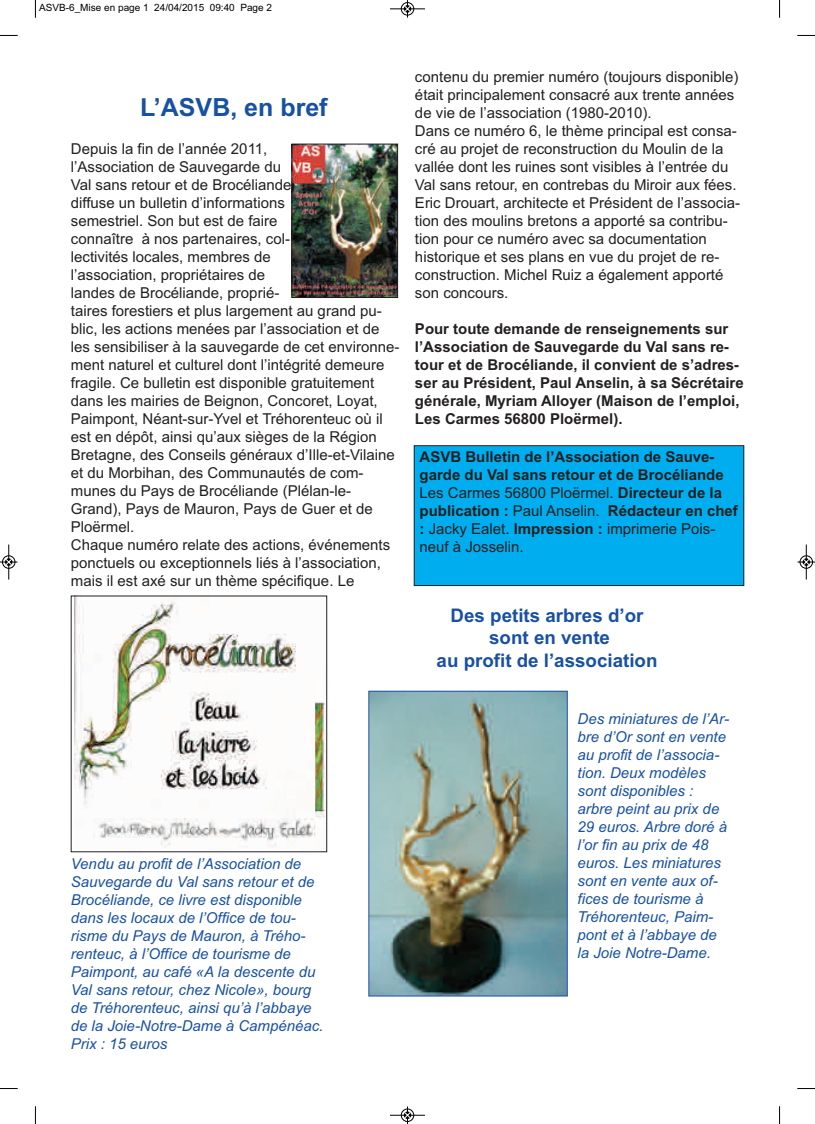
<style>
.page{position:relative;width:815px;height:1124px;background:#fff}
.page>*{position:absolute;margin:0;border:0;box-sizing:border-box;transform-origin:0 0}
.t1{font:700 25px "Arial";color:#1850a3}
.t2{font:700 18.75px/22.5px "Arial";color:#1850a3;text-align:center}
.t3{font:15px/18px "Arial";color:#231f20}
.t4{font:italic 15px/18px "Arial";color:#1850a3}
.t5{font:700 15px/18px "Arial";color:#231f20}
.t6{font:10px "Arial";color:#000}
.s1{font-weight:400}
</style>
<div class="page">
<img style="left:294px;top:146px;width:102px;height:150px">
<div style="left:292px;top:144px;width:106px;height:154px;border:1px solid #231f20"></div>
<img style="left:74px;top:597px;width:251px;height:250px">
<img style="left:371px;top:692px;width:195px;height:302px">
<div style="left:369px;top:690px;width:199px;height:306px;border:1px solid #1850a3"></div>
<div style="left:414px;top:445px;width:330px;height:140px;background:#00aeef"></div>
<div style="left:414px;top:445px;width:330px;height:140px;border:1px solid #231f20"></div>
<svg style="left:35px;top:0;width:1px;height:18px"></svg>
<svg style="left:0;top:35px;width:18px;height:1px"></svg>
<svg style="left:779px;top:0;width:1px;height:18px"></svg>
<svg style="left:797px;top:35px;width:18px;height:1px"></svg>
<svg style="left:35px;top:1106px;width:1px;height:17px"></svg>
<svg style="left:0;top:1088px;width:18px;height:1px"></svg>
<svg style="left:779px;top:1106px;width:1px;height:17px"></svg>
<svg style="left:797px;top:1088px;width:18px;height:1px"></svg>
<div style="left:401px;top:2px;width:13px;height:14px;border:1px solid #fff;border-radius:50%"></div>
<hr style="left:390px;top:9px;width:35px;height:1px;background:#000">
<div style="left:401px;top:2px;width:13px;height:13px;border:1px solid #000;border-radius:50%"></div>
<svg style="left:404px;top:0;width:7px;height:18px"></svg>
<hr style="left:390px;top:1114px;width:35px;height:1px;background:#000">
<div style="left:401px;top:1108px;width:13px;height:13px;border:1px solid #000;border-radius:50%"></div>
<svg style="left:404px;top:1106px;width:7px;height:17px"></svg>
<hr style="left:9px;top:544px;width:1px;height:35px;background:#000">
<div style="left:2px;top:555px;width:13px;height:13px;border:1px solid #000;border-radius:50%"></div>
<svg style="left:0;top:558px;width:18px;height:7px"></svg>
<hr style="left:806px;top:544px;width:1px;height:35px;background:#000">
<div style="left:800px;top:555px;width:13px;height:13px;border:1px solid #000;border-radius:50%"></div>
<svg style="left:798px;top:558px;width:17px;height:7px"></svg>
<p class="t6" style="left:39px;top:1px;width:234px">ASVB-6_Mise en page 1 24/04/2015 09:40 Page 2</p>
<h1 class="t1" style="left:140px;top:91px;width:189px">L’ASVB, en bref</h1>
<p class="t3" style="left:71px;top:140px;width:330px">Depuis la fin de l’année 2011,<br>l’Association de Sauvegarde du<br>Val sans retour et de Brocéliande<br>diffuse un bulletin d’informations<br>semestriel. Son but est de faire<br>connaître à nos partenaires, col-<br>lectivités locales, membres de<br>l’association, propriétaires de<br>landes de Brocéliande, proprié-<br>taires forestiers et plus largement au grand pu&shy;blic, les actions menées par l’association et de les sensibiliser à la sauvegarde de cet environne&shy;ment naturel et culturel dont l’intégrité demeure fragile. Ce bulletin est disponible gratuitement dans les mairies de Beignon, Concoret, Loyat, Paimpont, Néant-sur-Yvel et Tréhorenteuc où il est en dépôt, ainsi qu’aux sièges de la Région Bretagne, des Conseils généraux d’Ille-et-Vilaine et du Morbihan, des Communautés de com&shy;munes du Pays de Brocéliande (Plélan-le-Grand), Pays de Mauron, Pays de Guer et de Ploërmel.<br>Chaque numéro relate des actions, événements ponctuels ou exceptionnels liés à l’association, mais il est axé sur un thème spécifique. Le</p>
<p class="t3" style="left:415px;top:68px;width:327px">contenu du premier numéro (toujours disponible) était principalement consacré aux trente années de vie de l’association (1980-2010).<br>Dans ce numéro 6, le thème principal est consa&shy;cré au projet de reconstruction du Moulin de la vallée dont les ruines sont visibles à l’entrée du Val sans retour, en contrebas du Miroir aux fées.<br>Eric Drouart, architecte et Président de l’associa&shy;tion des moulins bretons a apporté sa contribu&shy;tion pour ce numéro avec sa documentation historique et ses plans en vue du projet de re&shy;construction. Michel Ruiz a également apporté son concours.</p>
<p class="t5" style="left:415px;top:320px;width:330px">Pour toute demande de renseignements sur l’Association de Sauvegarde du Val sans re&shy;tour et de Brocéliande, il convient de s’adres&shy;ser au Président, Paul Anselin, à sa Sécrétaire générale, Myriam Alloyer (Maison de l’emploi, Les Carmes 56800 Ploërmel).</p>
<p class="t5" style="left:419px;top:448px;width:320px">ASVB Bulletin de l’Association de Sauve&shy;garde du Val sans retour et de Brocéliande <span class="s1">Les Carmes 56800 Ploërmel.</span> Directeur de la publication : <span class="s1">Paul Anselin.</span> Rédacteur en chef : <span class="s1">Jacky Ealet.</span> Impression : <span class="s1">imprimerie Pois&shy;neuf à Josselin.</span></p>
<p class="t2" style="left:437px;top:604px;width:222px">Des petits arbres d’or sont en vente<br>au profit de l’association</p>
<p class="t4" style="left:71px;top:855px;width:254px">Vendu au profit de l’Association de Sauvegarde du Val sans retour et de Brocéliande, ce livre est disponible dans les locaux de l’Office de tou&shy;risme du Pays de Mauron, à Trého&shy;renteuc, à l’Office de tourisme de Paimpont, au café «A la descente du Val sans retour, chez Nicole», bourg de Tréhorenteuc, ainsi qu’à l’abbaye de la Joie-Notre-Dame à Campénéac.<br>Prix : 15 euros</p>
<p class="t4" style="left:578px;top:709px;width:153px">Des miniatures de l’Ar&shy;bre d’Or sont en vente au profit de l’associa&shy;tion. Deux modèles sont disponibles : arbre peint au prix de<br>29 euros. Arbre doré à l’or fin au prix de 48 euros. Les miniatures sont en vente aux of&shy;fices de tourisme à<br>Tréhorenteuc, Paim&shy;pont et à l’abbaye de la Joie Notre-Dame.</p>
</div>
